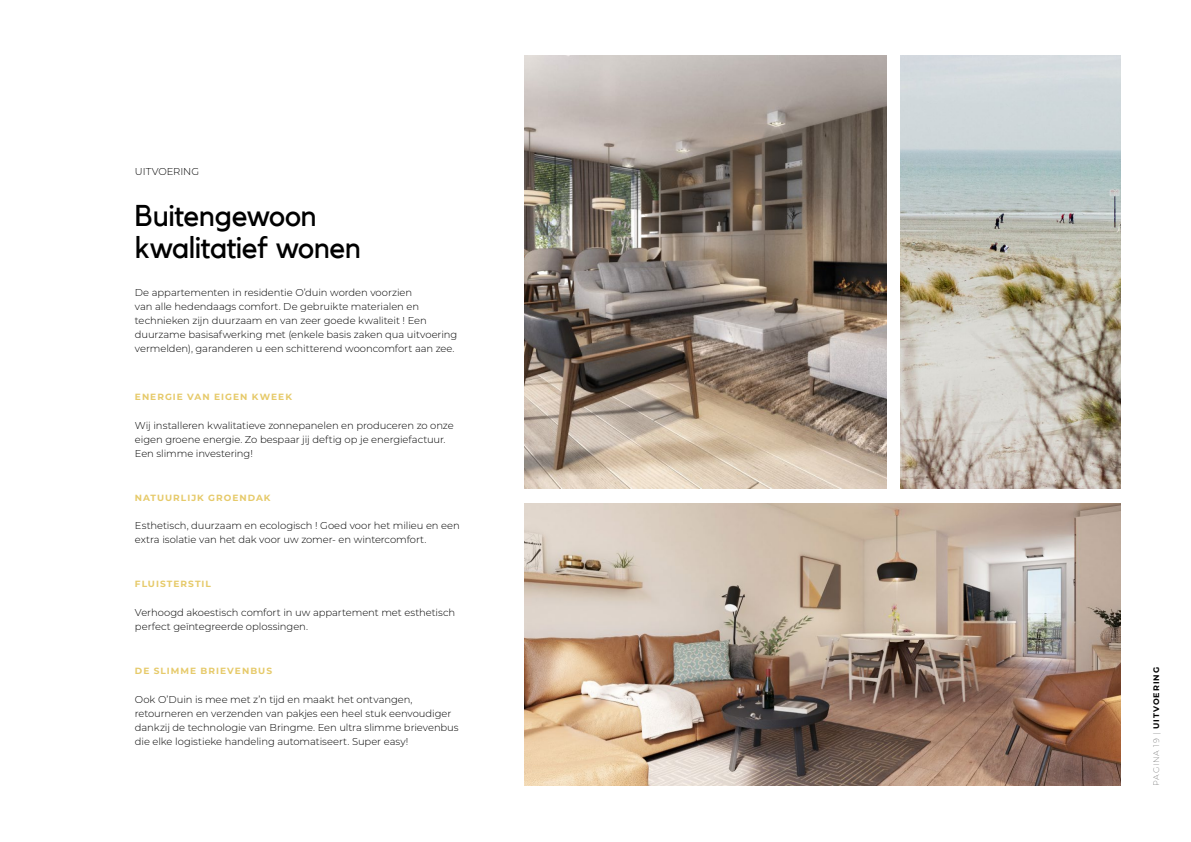
<style>
.page{position:relative;width:1191px;height:842px;background:#fff}
.page>*{position:absolute;margin:0;border:0;box-sizing:border-box;transform-origin:0 0}
.t1{font:30px/32px "Kollektif";letter-spacing:-.015em;color:#000}
.t2{font:300 10px/14px "Montserrat";letter-spacing:-.005em;color:#000}
.t3{font:700 9px "Montserrat";letter-spacing:.115em;color:#e6ca6a}
.t4{font:700 8px "Montserrat";letter-spacing:.12em;color:#000}
.s1{font-weight:100}
</style>
<div class="page">
<img style="left:900px;top:55px;width:220px;height:434px">
<img style="left:524px;top:55px;width:362px;height:434px">
<img style="left:524px;top:504px;width:596px;height:282px">
<p class="t2" style="left:135px;top:164px;width:66px">UITVOERING</p>
<h1 class="t1" style="left:135px;top:199px;width:228px">Buitengewoon kwalitatief wonen</h1>
<p class="t2" style="left:135px;top:285px;width:324px">De appartementen in residentie O’duin worden voorzien<br>van alle hedendaags comfort. De gebruikte materialen en technieken zijn duurzaam en van zeer goede kwaliteit ! Een duurzame basisafwerking met (enkele basis zaken qua uitvoering vermelden), garanderen u een schitterend wooncomfort aan zee.</p>
<p class="t3" style="left:135px;top:390px;width:159px">ENERGIE VAN EIGEN KWEEK</p>
<p class="t2" style="left:135px;top:418px;width:320px">Wij installeren kwalitatieve zonnepanelen en produceren zo onze eigen groene energie. Zo bespaar jij deftig op je energiefactuur.<br>Een slimme investering!</p>
<p class="t3" style="left:135px;top:491px;width:137px">NATUURLIJK GROENDAK</p>
<p class="t2" style="left:135px;top:518px;width:326px">Esthetisch, duurzaam en ecologisch ! Goed voor het milieu en een extra isolatie van het dak voor uw zomer- en wintercomfort.</p>
<p class="t3" style="left:135px;top:577px;width:78px">FLUISTERSTIL</p>
<p class="t2" style="left:135px;top:605px;width:322px">Verhoogd akoestisch comfort in uw appartement met esthetisch perfect geïntegreerde oplossingen.</p>
<p class="t3" style="left:135px;top:664px;width:139px">DE SLIMME BRIEVENBUS</p>
<p class="t2" style="left:135px;top:692px;width:325px">Ook O’Duin is mee met z’n tijd en maakt het ontvangen, retourneren en verzenden van pakjes een heel stuk eenvoudiger dankzij de technologie van Bringme. Een ultra slimme brievenbus die elke logistieke handeling automatiseert. Super easy!</p>
<p class="t4" style="left:1150px;top:786px;width:120px;rotate:-90deg"><span class="s1">PAGINA 19 |</span> UITVOERING</p>
</div>
